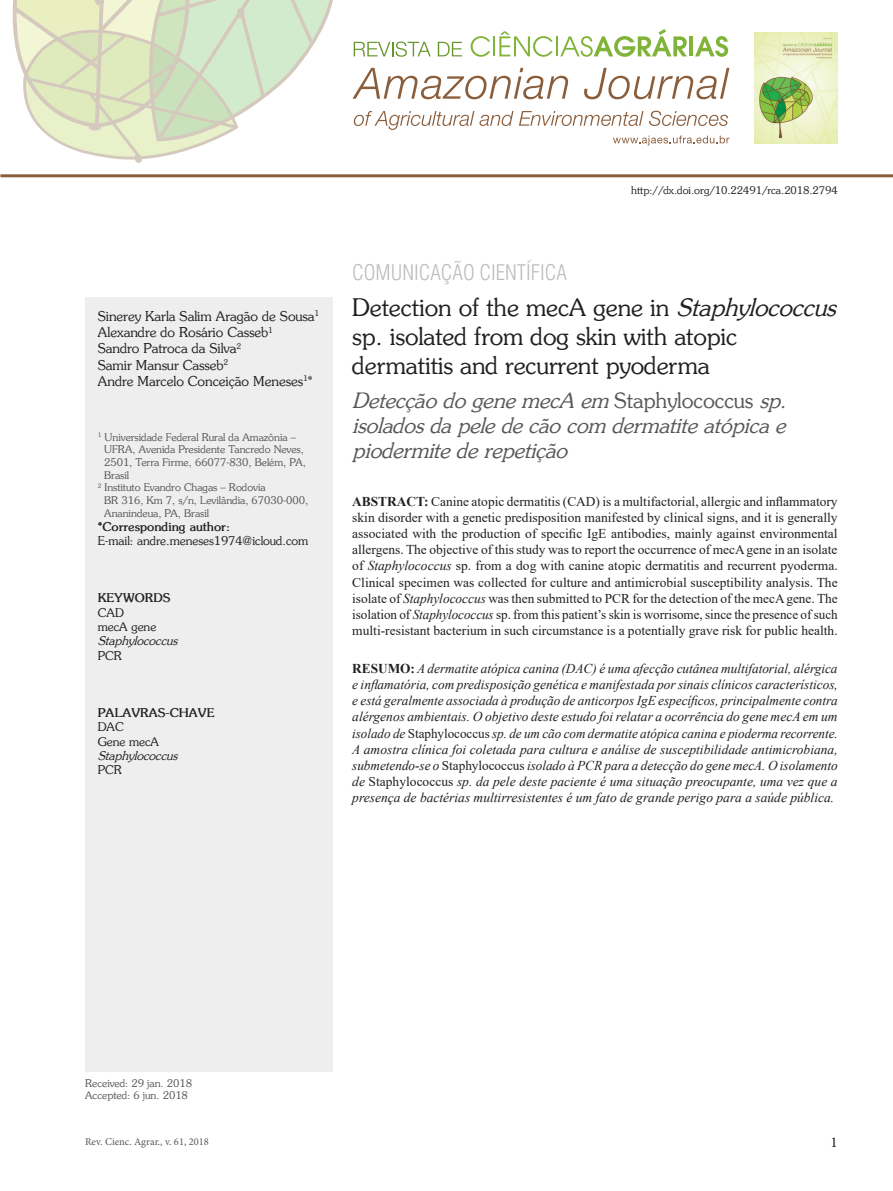
<style>
.page{position:relative;width:893px;height:1191px;background:#fff}
.page>*{position:absolute;margin:0;border:0;box-sizing:border-box;transform-origin:0 0}
.Titulo_Principal{font:24px/28.8px "Souvenir";color:#231f20}
.Titulo_Estrangeiro{font:italic 21px/25.2px "Souvenir";color:#57585a;text-align:justify}
.t1{font:300 condensed 21px "Helvetica LT Std";color:#bcbdc0}
.t2{font:15px "Minion Pro";color:#231f20}
.Resumo{font:13.5px/16.2px "Times New Roman";color:#231f20;text-align:justify}
.Abstract{font:italic 13.5px/16.2px "Times New Roman";color:#231f20;text-align:justify}
.Autor{font:13.5px "Souvenir";color:#231f20}
.Autor_Email{font:12px "Souvenir";color:#231f20}
.PalavrasChave{font:12px "Souvenir";color:#231f20}
.PalavrasChave-2{font:italic 12px "Souvenir";color:#231f20}
.PalavrasChave_Tit{font:700 12px "Souvenir";color:#231f20}
.Autor_Correspondente{font:700 12px "Souvenir";color:#231f20}
.Filiação{font:10.5px/12.6px "Souvenir";color:#57585a}
.t3{font:10.5px "Souvenir";color:#231f20}
.Recebido_e_aceito{font:10.5px "Souvenir";color:#57585a}
.t4{font:10.5px "Minion Pro";color:#57585a}
.s1{font-style:italic}
.s2{font-style:normal}
.s3{font-weight:700}
.s4{font-weight:700;font-style:normal}
</style>
<div class="page">
<hr style="left:0;top:174px;width:893px;height:3px;background:#8a5d3b">
<svg style="left:12px;top:0;width:321px;height:163px"></svg>
<svg style="left:354px;top:41px;width:77px;height:16px"></svg>
<svg style="left:438px;top:42px;width:24px;height:14px"></svg>
<svg style="left:471px;top:36px;width:19px;height:21px"></svg>
<hr style="left:493px;top:36px;width:2px;height:20px;background:#7fb438">
<svg style="left:499px;top:31px;width:54px;height:26px"></svg>
<hr style="left:556px;top:36px;width:2px;height:20px;background:#7fb438">
<svg style="left:560px;top:29px;width:127px;height:28px"></svg>
<hr style="left:689px;top:36px;width:4px;height:20px;background:#7fb438">
<svg style="left:695px;top:36px;width:33px;height:21px"></svg>
<svg style="left:352px;top:68px;width:216px;height:31px"></svg>
<svg style="left:584px;top:68px;width:145px;height:31px"></svg>
<svg style="left:354px;top:111px;width:159px;height:19px"></svg>
<svg style="left:519px;top:111px;width:124px;height:15px"></svg>
<svg style="left:649px;top:111px;width:79px;height:15px"></svg>
<svg style="left:613px;top:135px;width:116px;height:10px"></svg>
<img style="left:755px;top:33px;width:83px;height:110px">
<div style="left:85px;top:298px;width:248px;height:773px;background:#eeeeef"></div>
<p class="Autor" style="left:98px;top:308px;width:223px">Sinerey Karla Salim Aragão de Sousa<sup>1</sup></p>
<p class="Autor" style="left:98px;top:324px;width:177px">Alexandre do Rosário Casseb<sup>1</sup></p>
<p class="Autor" style="left:98px;top:340px;width:145px">Sandro Patroca da Silva<sup>2</sup></p>
<p class="Autor" style="left:98px;top:356px;width:132px">Samir Mansur Casseb<sup>2</sup></p>
<p class="Autor" style="left:98px;top:372px;width:216px">Andre Marcelo Conceição Meneses<sup>1</sup>*</p>
<p class="Filiação" style="left:104px;top:430px;width:203px;text-indent:-6px"><sup>1</sup> Universidade Federal Rural da Amazônia – UFRA, Avenida Presidente Tancredo Neves, 2501, Terra Firme, 66077-830, Belém, PA, Brasil</p>
<p class="Filiação" style="left:104px;top:481px;width:205px;text-indent:-6px"><sup>2</sup> Instituto Evandro Chagas – Rodovia<br>BR 316, Km 7, s/n, Levilândia, 67030-000,<br>Ananindeua, PA, Brasil</p>
<p class="Autor_Correspondente" style="left:98px;top:519px;width:134px">*Corresponding author:</p>
<p class="Autor_Email" style="left:98px;top:533px;width:212px">E-mail: andre.meneses1974@icloud.com</p>
<p class="PalavrasChave_Tit" style="left:98px;top:590px;width:74px">KEYWORDS</p>
<p class="PalavrasChave" style="left:98px;top:605px;width:27px">CAD</p>
<p class="PalavrasChave" style="left:98px;top:619px;width:60px">mecA gene</p>
<p class="PalavrasChave-2" style="left:98px;top:633px;width:81px">Staphylococcus</p>
<p class="PalavrasChave" style="left:98px;top:648px;width:26px">PCR</p>
<p class="PalavrasChave_Tit" style="left:98px;top:705px;width:118px">PALAVRAS-CHAVE</p>
<p class="PalavrasChave" style="left:98px;top:719px;width:27px">DAC</p>
<p class="PalavrasChave" style="left:98px;top:734px;width:63px">Gene mecA</p>
<p class="PalavrasChave-2" style="left:98px;top:748px;width:81px">Staphylococcus</p>
<p class="PalavrasChave" style="left:98px;top:762px;width:26px">PCR</p>
<p class="t1" style="left:352px;top:259px;width:216px">COMUNICAÇÃO CIENTÍFICA</p>
<p class="t3" style="left:631px;top:184px;width:208px">http://dx.doi.org/10.22491/rca.2018.2794</p>
<p class="Titulo_Principal" style="left:352px;top:292px;width:484px">Detection of the mecA gene in <span class="s1">Staphylococcus </span>sp. isolated from dog skin with atopic dermatitis and recurrent pyoderma</p>
<p class="Titulo_Estrangeiro" style="left:352px;top:387px;width:435px">Detecção do gene mecA em <span class="s2">Staphylococcus</span> sp. isolados da pele de cão com dermatite atópica e piodermite de repetição</p>
<p class="Resumo" style="left:352px;top:492px;width:487px"><span class="s3">ABSTRACT:</span> Canine atopic dermatitis (CAD) is a multifactorial, allergic and inflammatory skin disorder with a genetic predisposition manifested by clinical signs, and it is generally associated with the production of specific IgE antibodies, mainly against environmental allergens. The objective of this study was to report the occurrence of mecA gene in an isolate of <span class="s1">Staphylococcus</span> sp. from a dog with canine atopic dermatitis and recurrent pyoderma.<br>Clinical specimen was collected for culture and antimicrobial susceptibility analysis. The isolate of <span class="s1">Staphylococcus</span> was then submitted to PCR for the detection of the mecA gene. The isolation of <span class="s1">Staphylococcus</span> sp. from this patient’s skin is worrisome, since the presence of such multi-resistant bacterium in such circumstance is a potentially grave risk for public health.</p>
<p class="Abstract" style="left:352px;top:660px;width:487px"><span class="s4">RESUMO:</span> A dermatite atópica canina (DAC) é uma afecção cutânea multifatorial, alérgica e inflamatória, com predisposição genética e manifestada por sinais clínicos característicos, e está geralmente associada à produção de anticorpos IgE específicos, principalmente contra alérgenos ambientais. O objetivo deste estudo foi relatar a ocorrência do gene mecA em um isolado de <span class="s2">Staphylococcus</span> sp. de um cão com dermatite atópica canina e pioderma recorrente.<br>A amostra clínica foi coletada para cultura e análise de susceptibilidade antimicrobiana, submetendo-se o <span class="s2">Staphylococcus</span> isolado à PCR para a detecção do gene mecA. O isolamento de <span class="s2">Staphylococcus</span> sp. da pele deste paciente é uma situação preocupante, uma vez que a presença de bactérias multirresistentes é um fato de grande perigo para a saúde pública.</p>
<p class="Recebido_e_aceito" style="left:85px;top:1076px;width:108px">Received: 29 jan. 2018</p>
<p class="Recebido_e_aceito" style="left:85px;top:1089px;width:104px">Accepted: 6 jun. 2018</p>
<p class="t4" style="left:85px;top:1135px;width:125px">Rev. Cienc. Agrar., v. 61, 2018</p>
<p class="t2" style="left:830px;top:1131px;width:9px">1</p>
</div>
